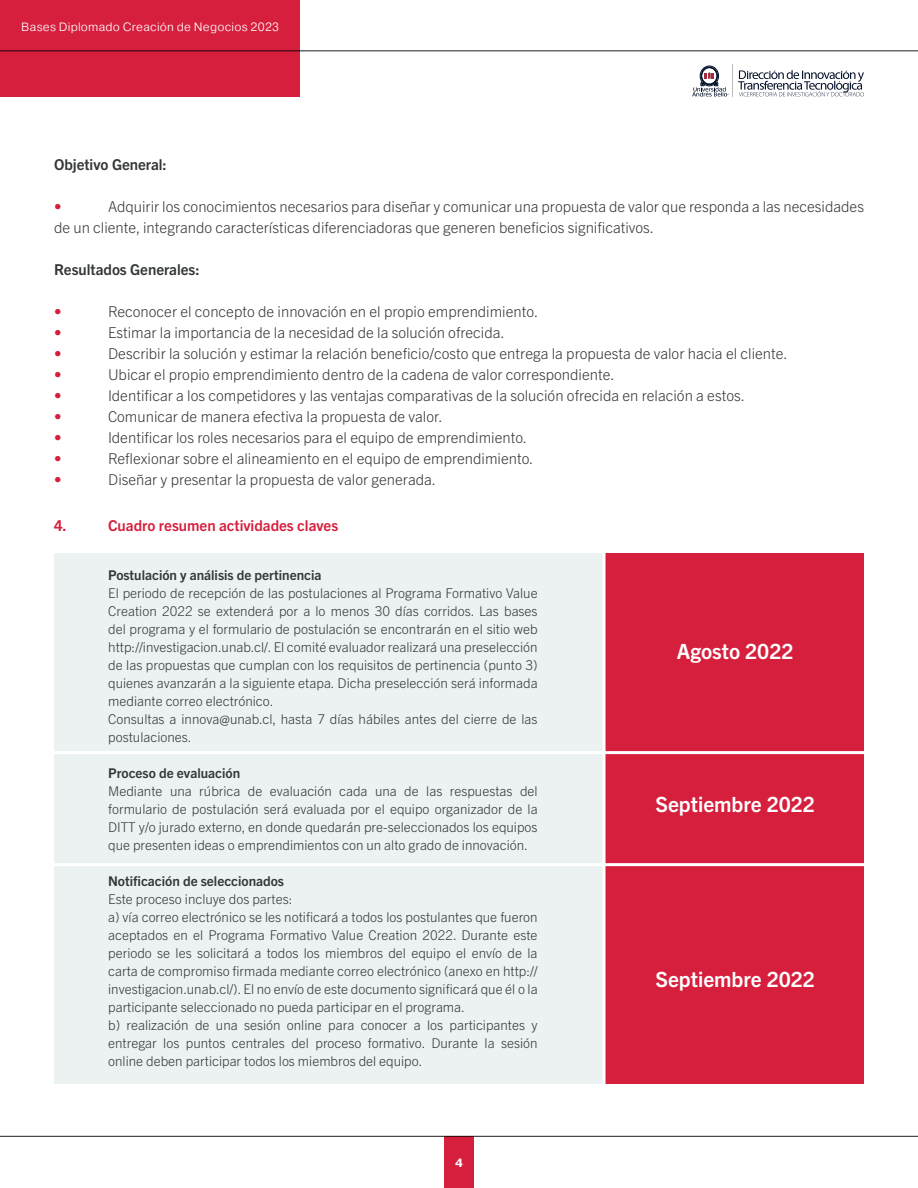
<style>
.page{position:relative;width:918px;height:1188px;background:#fff}
.page>*{position:absolute;margin:0;border:0;box-sizing:border-box;transform-origin:0 0}
.t1{font:700 21px "Trade Gothic Next LT Pro";color:#fff}
.t2{font:300 15px/21px "Trade Gothic Next LT Pro";color:#333637}
.t3{font:700 15px "Trade Gothic Next LT Pro";color:#333637}
.t4{font:700 15px "Trade Gothic Next LT Pro";color:#d61f3d}
.t5{font:300 15px "Trade Gothic Next LT Pro";color:#d61f3d}
.t6{font:300 13.5px/18px "Trade Gothic Next LT Pro";color:#333637}
.t7{font:700 13.5px "Trade Gothic Next LT Pro";color:#333637}
.t8{font:300 12px "Pragmatica";letter-spacing:.02em;color:#fff}
.t9{font:700 12px "Pragmatica";color:#fff}
</style>
<div class="page">
<hr style="left:0;top:51px;width:918px;height:1px;background:#231f20">
<hr style="left:0;top:1136px;width:918px;height:1px;background:#231f20">
<div style="left:0;top:0;width:299px;height:97px;background:#d61f3d"></div>
<div style="left:444px;top:1136px;width:30px;height:52px;background:#d61f3d"></div>
<hr style="left:732px;top:64px;width:1px;height:32px;background:#bbbdbd">
<svg style="left:692px;top:66px;width:37px;height:31px"></svg>
<div style="left:703px;top:69px;width:13px;height:14px;border:1px solid #fff;border-radius:50%"></div>
<svg style="left:738px;top:70px;width:126px;height:26px"></svg>
<div style="left:54px;top:553px;width:810px;height:531px;background:#ecf1f2"></div>
<div style="left:604px;top:553px;width:260px;height:531px;background:#d61f3d"></div>
<hr style="left:43px;top:751px;width:831px;height:3px;background:#fff">
<hr style="left:43px;top:863px;width:831px;height:3px;background:#fff">
<hr style="left:603px;top:540px;width:3px;height:561px;background:#fff">
<p class="t8" style="left:21px;top:19px;width:259px">Bases Diplomado Creación de Negocios 2023</p>
<p class="t3" style="left:54px;top:154px;width:114px">Objetivo General:</p>
<p class="t5" style="left:54px;top:196px;width:9px">•</p>
<p class="t2" style="left:54px;top:195px;width:812px;text-indent:54px">Adquirir los conocimientos necesarios para diseñar y comunicar una propuesta de valor que responda a las necesidades de un cliente, integrando características diferenciadoras que generen beneficios significativos.</p>
<p class="t3" style="left:54px;top:259px;width:147px">Resultados Generales:</p>
<p class="t5" style="left:54px;top:301px;width:9px">•</p>
<p class="t2" style="left:108px;top:300px;width:432px">Reconocer el concepto de innovación en el propio emprendimiento.</p>
<p class="t5" style="left:54px;top:322px;width:9px">•</p>
<p class="t2" style="left:108px;top:321px;width:398px">Estimar la importancia de la necesidad de la solución ofrecida.</p>
<p class="t5" style="left:54px;top:343px;width:9px">•</p>
<p class="t2" style="left:108px;top:342px;width:681px">Describir la solución y estimar la relación beneficio/costo que entrega la propuesta de valor hacia el cliente.</p>
<p class="t5" style="left:54px;top:364px;width:9px">•</p>
<p class="t2" style="left:108px;top:363px;width:508px">Ubicar el propio emprendimiento dentro de la cadena de valor correspondiente.</p>
<p class="t5" style="left:54px;top:385px;width:9px">•</p>
<p class="t2" style="left:108px;top:384px;width:639px">Identificar a los competidores y las ventajas comparativas de la solución ofrecida en relación a estos.</p>
<p class="t5" style="left:54px;top:406px;width:9px">•</p>
<p class="t2" style="left:108px;top:405px;width:336px">Comunicar de manera efectiva la propuesta de valor.</p>
<p class="t5" style="left:54px;top:427px;width:9px">•</p>
<p class="t2" style="left:108px;top:426px;width:421px">Identificar los roles necesarios para el equipo de emprendimiento.</p>
<p class="t5" style="left:54px;top:448px;width:9px">•</p>
<p class="t2" style="left:108px;top:447px;width:427px">Reflexionar sobre el alineamiento en el equipo de emprendimiento.</p>
<p class="t5" style="left:54px;top:469px;width:9px">•</p>
<p class="t2" style="left:108px;top:468px;width:330px">Diseñar y presentar la propuesta de valor generada.</p>
<p class="t4" style="left:54px;top:515px;width:14px">4.</p>
<p class="t4" style="left:108px;top:515px;width:232px">Cuadro resumen actividades claves</p>
<p class="t7" style="left:108px;top:566px;width:215px">Postulación y análisis de pertinencia</p>
<p class="t6" style="left:108px;top:584px;width:431px">El periodo de recepción de las postulaciones al Programa Formativo Value Creation 2022 se extenderá por a lo menos 30 días corridos. Las bases del programa y el formulario de postulación se encontrarán en el sitio web http://investigacion.unab.cl/. El comité evaluador realizará una preselección de las propuestas que cumplan con los requisitos de pertinencia (punto 3) quienes avanzarán a la siguiente etapa. Dicha preselección será informada mediante correo electrónico.<br>Consultas a innova@unab.cl, hasta 7 días hábiles antes del cierre de las postulaciones.</p>
<p class="t7" style="left:108px;top:764px;width:133px">Proceso de evaluación</p>
<p class="t6" style="left:108px;top:782px;width:431px;text-align:justify">Mediante una rúbrica de evaluación cada una de las respuestas del formulario de postulación será evaluada por el equipo organizador de la DITT y/o jurado externo, en donde quedarán pre-seleccionados los equipos que presenten ideas o emprendimientos con un alto grado de innovación.</p>
<p class="t7" style="left:108px;top:872px;width:177px">Notificación de seleccionados</p>
<p class="t6" style="left:108px;top:890px;width:431px">Este proceso incluye dos partes:<br>a) vía correo electrónico se les notificará a todos los postulantes que fueron aceptados en el Programa Formativo Value Creation 2022. Durante este periodo se les solicitará a todos los miembros del equipo el envío de la carta de compromiso firmada mediante correo electrónico (anexo en http:// investigacion.unab.cl/). El no envío de este documento significará que él o la participante seleccionado no pueda participar en el programa.<br>b) realización de una sesión online para conocer a los participantes y entregar los puntos centrales del proceso formativo. Durante la sesión online deben participar todos los miembros del equipo.</p>
<h1 class="t1" style="left:677px;top:637px;width:118px">Agosto 2022</h1>
<h1 class="t1" style="left:655px;top:790px;width:161px">Septiembre 2022</h1>
<h1 class="t1" style="left:655px;top:965px;width:161px">Septiembre 2022</h1>
<p class="t9" style="left:455px;top:1155px;width:9px">4</p>
</div>
